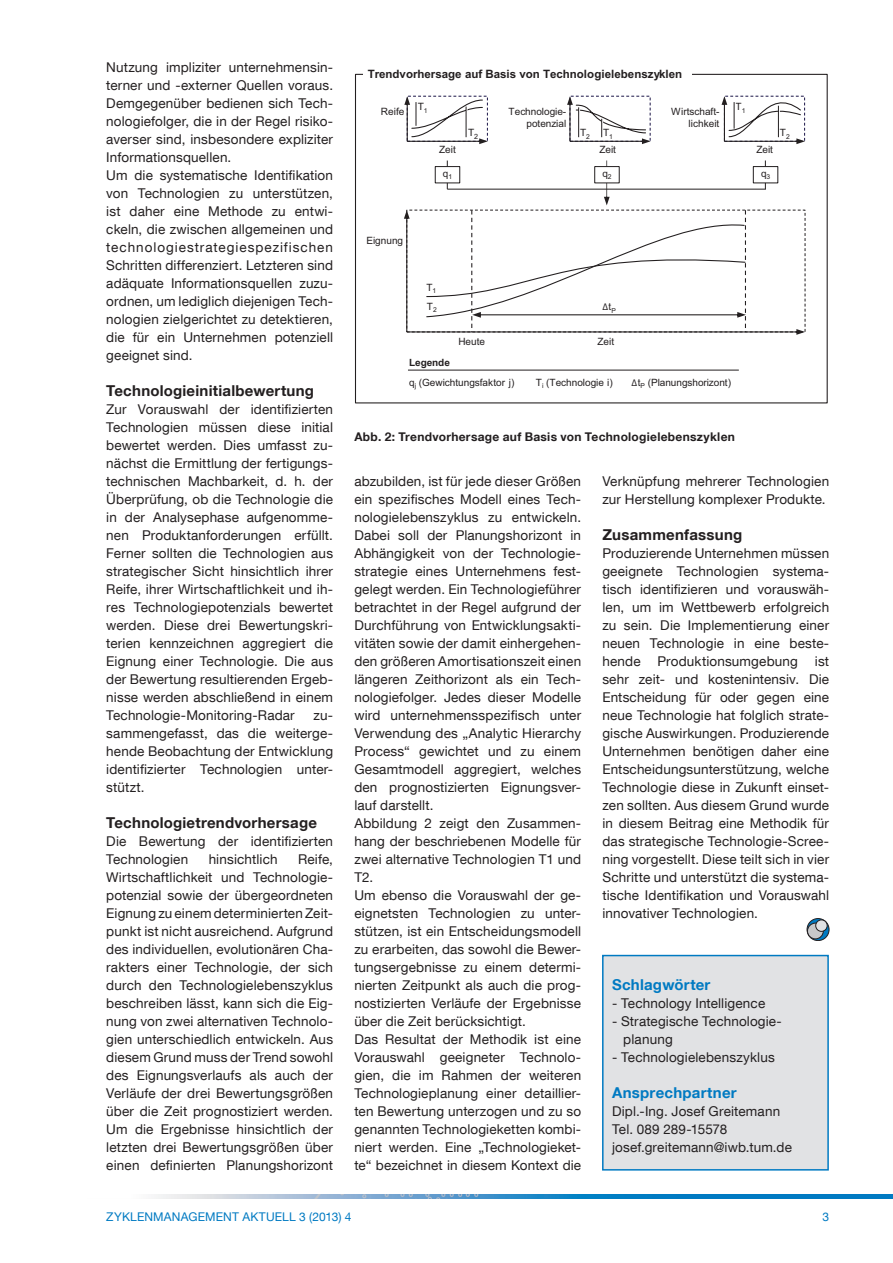
<style>
.page{position:relative;width:893px;height:1263px;background:#fff}
.page>*{position:absolute;margin:0;border:0;box-sizing:border-box;transform-origin:0 0}
.t1{font:700 15px "TUM Neue Helvetica";letter-spacing:.015em;color:#231f20}
.t2{font:700 15px "TUM Neue Helvetica";letter-spacing:.02em;color:#007ac2}
.t3{font:13.5px/18px "TUM Neue Helvetica";letter-spacing:.01em;color:#231f20}
.t4{font:700 12px "TUM Neue Helvetica";letter-spacing:.025em;color:#231f20}
.t5{font:12px "TUM Neue Helvetica";letter-spacing:.015em;color:#007ac2}
.t6{font:700 11.55px "Arial";color:#231f20}
.t7{font:10.05px/12.1px "Arial";letter-spacing:-.005em;color:#231f20;text-align:right}
.t8{font:700 10.05px "Arial";letter-spacing:-.005em;color:#231f20}
.t9{font:10.05px "Arial";color:#231f20}
.s1{font-style:inherit}
</style>
<div class="page">
<svg style="left:807px;top:918px;width:22px;height:22px"></svg>
<div style="left:807px;top:918px;width:22px;height:23px;border:1px solid #231f20;border-radius:50%"></div>
<div style="left:807px;top:923px;width:16px;height:16px;background:#c7c8ca;border-radius:50%"></div>
<div style="left:807px;top:923px;width:16px;height:16px;border:1px solid #231f20;border-radius:50%"></div>
<div style="left:816px;top:920px;width:11px;height:11px;background:#e1e2e4;border-radius:50%"></div>
<div style="left:815px;top:920px;width:12px;height:11px;border:1px solid #231f20;border-radius:50%"></div>
<div style="left:603px;top:955px;width:225px;height:215px;background:#e1e2e4"></div>
<div style="left:602px;top:955px;width:227px;height:215px;border:2px solid #007ac2"></div>
<hr style="left:408px;top:370px;width:331px;height:1px;background:#231f20">
<svg style="left:404px;top:160px;width:401px;height:175px"></svg>
<div style="left:435px;top:166px;width:25px;height:17px;background:#fff;border:1px solid #231f20"></div>
<div style="left:753px;top:166px;width:25px;height:17px;background:#fff;border:1px solid #231f20"></div>
<div style="left:594px;top:166px;width:26px;height:17px;background:#fff;border:1px solid #231f20"></div>
<svg style="left:567px;top:96px;width:84px;height:48px"></svg>
<svg style="left:404px;top:96px;width:84px;height:48px"></svg>
<svg style="left:721px;top:95px;width:84px;height:49px"></svg>
<img style="left:154px;top:1194px;width:739px;height:5px">
<p class="t3" style="left:106px;top:58px;width:228px">Nutzung impliziter unternehmensin&shy;terner und -externer Quellen voraus.<br>Demgegenüber bedienen sich Tech&shy;nologiefolger, die in der Regel risiko&shy;averser sind, insbesondere expliziter Informationsquellen.<br>Um die systematische Identifikation von Technologien zu unterstützen, ist daher eine Methode zu entwi&shy;ckeln, die zwischen allgemeinen und technologiestrategiespezifischen Schritten differenziert. Letzteren sind adäquate Informationsquellen zuzu&shy;ordnen, um lediglich diejenigen Tech&shy;nologien zielgerichtet zu detektieren, die für ein Unternehmen potenziell geeignet sind.</p>
<p class="t1" style="left:106px;top:381px;width:209px">Technologieinitialbewertung</p>
<p class="t3" style="left:106px;top:400px;width:228px;text-align:justify">Zur Vorauswahl der identifizierten Technologien müssen diese initial bewertet werden. Dies umfasst zu&shy;nächst die Ermittlung der fertigungs&shy;technischen Machbarkeit, d. h. der Überprüfung, ob die Technologie die in der Analysephase aufgenomme&shy;nen Produktanforderungen erfüllt.<br>Ferner sollten die Technologien aus strategischer Sicht hinsichtlich ihrer Reife, ihrer Wirtschaftlichkeit und ih&shy;res Technologiepotenzials bewertet werden. Diese drei Bewertungskri&shy;terien kennzeichnen aggregiert die Eignung einer Technologie. Die aus der Bewertung resultierenden Ergeb&shy;nisse werden abschließend in einem Technologie-Monitoring-Radar</p>
<p class="t3" style="left:106px;top:706px;width:228px;text-align:justify;text-indent:207px">zu&shy;sammengefasst, das die weiterge&shy;hende Beobachtung der Entwicklung identifizierter Technologien unter&shy;stützt.</p>
<p class="t1" style="left:106px;top:813px;width:212px">Technologietrendvorhersage</p>
<p class="t3" style="left:106px;top:832px;width:228px">Die Bewertung der identifizierten<br>Technologien</p>
<p class="t3" style="left:106px;top:850px;width:228px;text-align:justify;text-indent:192px">Reife, Wirtschaftlichkeit und Technologie&shy;potenzial sowie der übergeordneten Eignung zu einem determinierten Zeit&shy;punkt ist nicht ausreichend. Aufgrund des individuellen, evolutionären Cha&shy;rakters einer Technologie, der sich durch den Technologielebenszyklus beschreiben lässt, kann sich die Eig&shy;nung von zwei alternativen Technolo&shy;gien unterschiedlich entwickeln. Aus diesem Grund muss der Trend sowohl des Eignungsverlaufs als auch der Verläufe der drei Bewertungsgrößen über die Zeit prognostiziert werden.<br>Um die Ergebnisse hinsichtlich der letzten drei Bewertungsgrößen über einen definierten Planungshorizont</p>
<p class="t3" style="left:209px;top:850px;width:70px">hinsichtlich</p>
<p class="t6" style="left:368px;top:66px;width:316px">Trendvorhersage auf Basis von Technologielebenszyklen</p>
<p class="t7" style="left:381px;top:106px;width:25px">Reife</p>
<p class="t7" style="left:418px;top:101px;width:11px">T<sub>1</sub></p>
<p class="t7" style="left:468px;top:127px;width:12px">T<sub>2</sub></p>
<p class="t7" style="left:509px;top:106px;width:59px">Technologie&shy;potenzial</p>
<p class="t7" style="left:580px;top:127px;width:11px">T<sub>2</sub></p>
<p class="t7" style="left:603px;top:127px;width:11px">T<sub>1</sub></p>
<p class="t7" style="left:671px;top:106px;width:50px">Wirtschaft&shy;lichkeit</p>
<p class="t7" style="left:735px;top:101px;width:11px">T<sub>1</sub></p>
<p class="t7" style="left:780px;top:127px;width:11px">T<sub>2</sub></p>
<p class="t7" style="left:439px;top:143px;width:18px">Zeit</p>
<p class="t7" style="left:599px;top:143px;width:18px">Zeit</p>
<p class="t7" style="left:756px;top:143px;width:18px">Zeit</p>
<p class="t7" style="left:366px;top:235px;width:38px">Eignung</p>
<p class="t7" style="left:443px;top:167px;width:11px">q<sub>1</sub></p>
<p class="t7" style="left:602px;top:167px;width:11px">q<sub>2</sub></p>
<p class="t7" style="left:761px;top:167px;width:11px">q<sub>3</sub></p>
<p class="t7" style="left:426px;top:278px;width:12px;line-height:18.9px;text-align:left">T<sub>1<br></sub>T<sub>2</sub></p>
<p class="t9" style="left:602px;top:301px;width:15px">∆<span class="s1">t</span><sub>P</sub></p>
<p class="t7" style="left:458px;top:335px;width:28px">Heute</p>
<p class="t7" style="left:409px;top:376px;width:107px">q<sub>j</sub> (Gewichtungsfaktor j)</p>
<p class="t8" style="left:409px;top:356px;width:42px">Legende</p>
<p class="t7" style="left:598px;top:335px;width:18px">Zeit</p>
<p class="t7" style="left:536px;top:376px;width:78px">T<sub>i</sub> (Technologie i)</p>
<p class="t7" style="left:631px;top:376px;width:101px"><span class="s1">∆</span>t<sub>P</sub> (Planungshorizont)</p>
<p class="t4" style="left:354px;top:429px;width:382px">Abb. 2: Trendvorhersage auf Basis von Technologielebenszyklen</p>
<p class="t3" style="left:354px;top:472px;width:228px">abzubilden, ist für jede dieser Größen ein spezifisches Modell eines Tech&shy;nologielebenszyklus zu entwickeln.<br>Dabei soll der Planungshorizont in Abhängigkeit von der Technologie&shy;strategie eines Unternehmens fest&shy;gelegt werden. Ein Technologieführer betrachtet in der Regel aufgrund der Durchführung von Entwicklungsakti&shy;vitäten sowie der damit einhergehen&shy;den größeren Amortisationszeit einen längeren Zeithorizont als ein Tech&shy;nologiefolger. Jedes dieser Modelle wird unternehmensspezifisch unter Verwendung des „Analytic Hierarchy Process“ gewichtet und zu einem Gesamtmodell aggregiert, welches den prognostizierten Eignungsver&shy;lauf darstellt.<br>Abbildung 2 zeigt den Zusammen&shy;hang der beschriebenen Modelle für zwei alternative Technologien T1 und T2.<br>Um ebenso die Vorauswahl der ge&shy;eignetsten Technologien zu unter&shy;stützen, ist ein Entscheidungsmodell zu erarbeiten, das sowohl die Bewer&shy;tungsergebnisse zu einem determi&shy;nierten Zeitpunkt als auch die prog&shy;nostizierten Verläufe der Ergebnisse über die Zeit berücksichtigt.<br>Das Resultat der Methodik ist eine Vorauswahl geeigneter Technolo&shy;gien, die im Rahmen der weiteren Technologieplanung einer detaillier&shy;ten Bewertung unterzogen und zu so genannten Technologieketten kombi&shy;niert werden. Eine „Technologieket&shy;te“ bezeichnet in diesem Kontext die</p>
<p class="t3" style="left:602px;top:472px;width:228px">Verknüpfung mehrerer Technologien zur Herstellung komplexer Produkte.</p>
<p class="t1" style="left:602px;top:525px;width:141px">Zusammenfassung</p>
<p class="t3" style="left:602px;top:544px;width:228px;text-align:justify">Produzierende Unternehmen müssen geeignete Technologien systema&shy;tisch identifizieren und vorauswäh&shy;len, um im Wettbewerb erfolgreich zu sein. Die Implementierung einer neuen Technologie in eine beste&shy;hende</p>
<p class="t3" style="left:602px;top:652px;width:228px;text-align:justify;text-indent:212px">ist sehr zeit- und kostenintensiv. Die Entscheidung für oder gegen eine neue Technologie hat folglich strate&shy;gische Auswirkungen. Produzierende Unternehmen benötigen daher eine Entscheidungsunterstützung, welche Technologie diese in Zukunft einset&shy;zen sollten. Aus diesem Grund wurde in diesem Beitrag eine Methodik für das strategische Technologie-Scree&shy;ning vorgestellt. Diese teilt sich in vier Schritte und unterstützt die systema&shy;tische Identifikation und Vorauswahl innovativer Technologien.</p>
<p class="t3" style="left:658px;top:652px;width:142px">Produktionsumgebung</p>
<p class="t2" style="left:612px;top:975px;width:100px">Schlagwörter</p>
<p class="t3" style="left:612px;top:994px;width:155px">- Technology Intelligence</p>
<p class="t3" style="left:623px;top:1012px;width:160px;text-indent:-11px">- Strategische Technologie&shy;planung</p>
<p class="t3" style="left:612px;top:1048px;width:164px">- Technologielebenszyklus</p>
<p class="t2" style="left:612px;top:1083px;width:126px">Ansprechpartner</p>
<p class="t3" style="left:612px;top:1102px;width:181px">Dipl.-Ing. Josef Greitemann<br>Tel. 089 289-15578 josef.greitemann@iwb.tum.de</p>
<p class="t5" style="left:106px;top:1209px;width:34px">Zyklenmanagement</p>
<p class="t5" style="left:242px;top:1209px;width:25px">aktuell</p>
<p class="t5" style="left:299px;top:1209px;width:54px">3 (2013) 4</p>
<p class="t5" style="left:822px;top:1209px;width:8px">3</p>
</div>
